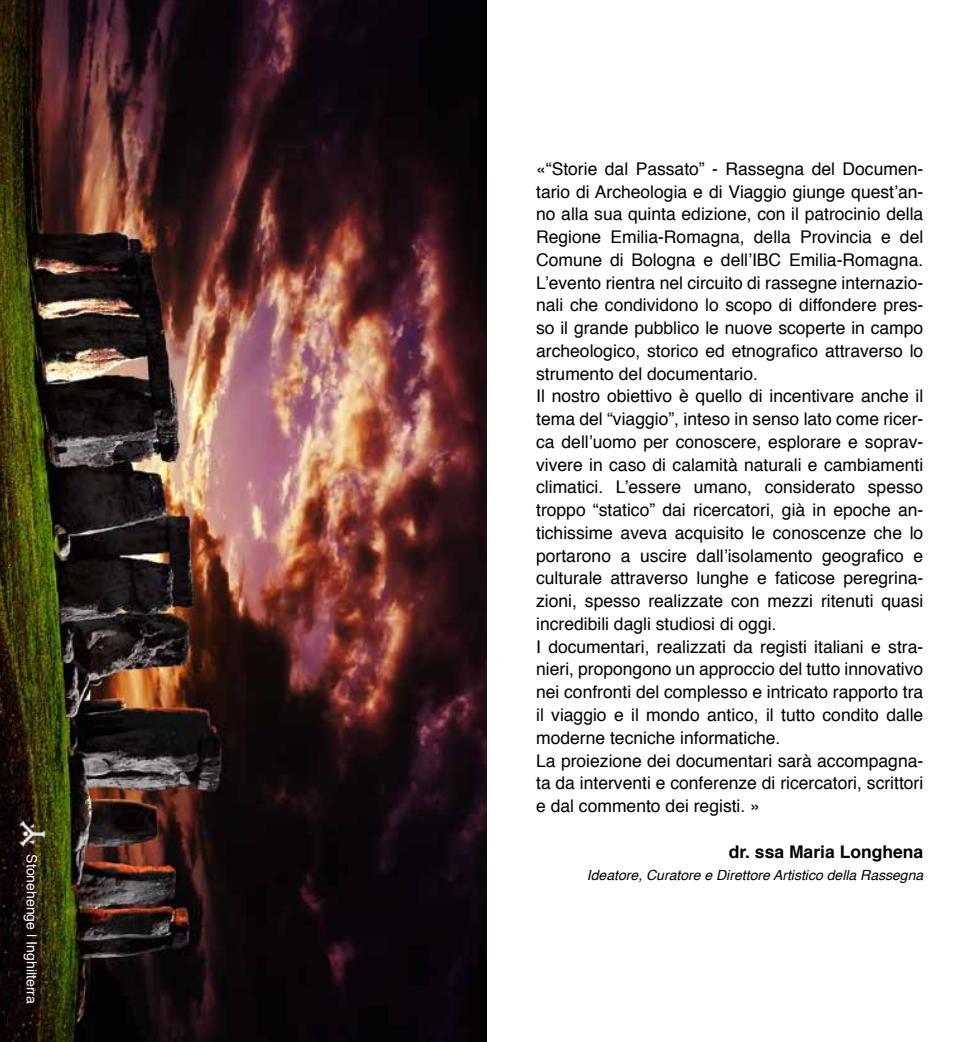
<style>
.page{position:relative;width:973px;height:1042px;background:#fff}
.page>*{position:absolute;margin:0;border:0;box-sizing:border-box;transform-origin:0 0}
.t1{font:17.5px/22.8px "Helvetica";color:#000}
.t2{font:700 17.5px "Helvetica";color:#000}
.t3{font:italic 14px "Helvetica";color:#000}
.t4{font:14px "Helvetica";color:#fff}
</style>
<div class="page">
<img style="left:0;top:0;width:486px;height:1042px">
<img style="left:14px;top:813px;width:36px;height:41px">
<p class="t4" style="left:42px;top:854px;width:151px;rotate:90deg">Stonehenge | Inghilterra</p>
<p class="t1" style="left:536px;top:158px;width:388px">«“Storie dal Passato” - Rassegna del Documen&shy;tario di Archeologia e di Viaggio giunge quest’an&shy;no alla sua quinta edizione, con il patrocinio della Regione Emilia-Romagna, della Provincia e del Comune di Bologna e dell’IBC Emilia-Romagna.<br>L’evento rientra nel circuito di rassegne internazio&shy;nali che condividono lo scopo di diffondere pres&shy;so il grande pubblico le nuove scoperte in campo archeologico, storico ed etnografico attraverso lo strumento del documentario.<br>Il nostro obiettivo è quello di incentivare anche il tema del “viaggio”, inteso in senso lato come ricer&shy;ca dell’uomo per conoscere, esplorare e soprav&shy;vivere in caso di calamità naturali e cambiamenti climatici. L’essere umano, considerato spesso troppo “statico” dai ricercatori, già in epoche an&shy;tichissime aveva acquisito le conoscenze che lo portarono a uscire dall’isolamento geografico e culturale attraverso lunghe e faticose peregrina&shy;zioni, spesso realizzate con mezzi ritenuti quasi incredibili dagli studiosi di oggi.<br>I documentari, realizzati da registi italiani e stra&shy;nieri, propongono un approccio del tutto innovativo nei confronti del complesso e intricato rapporto tra il viaggio e il mondo antico, il tutto condito dalle moderne tecniche informatiche.<br>La proiezione dei documentari sarà accompagna&shy;ta da interventi e conferenze di ricercatori, scrittori e dal commento dei registi. »</p>
<p class="t2" style="left:728px;top:837px;width:196px">dr. ssa Maria Longhena</p>
<p class="t3" style="left:586px;top:864px;width:338px">Ideatore, Curatore e Direttore Artistico della Rassegna</p>
</div>
